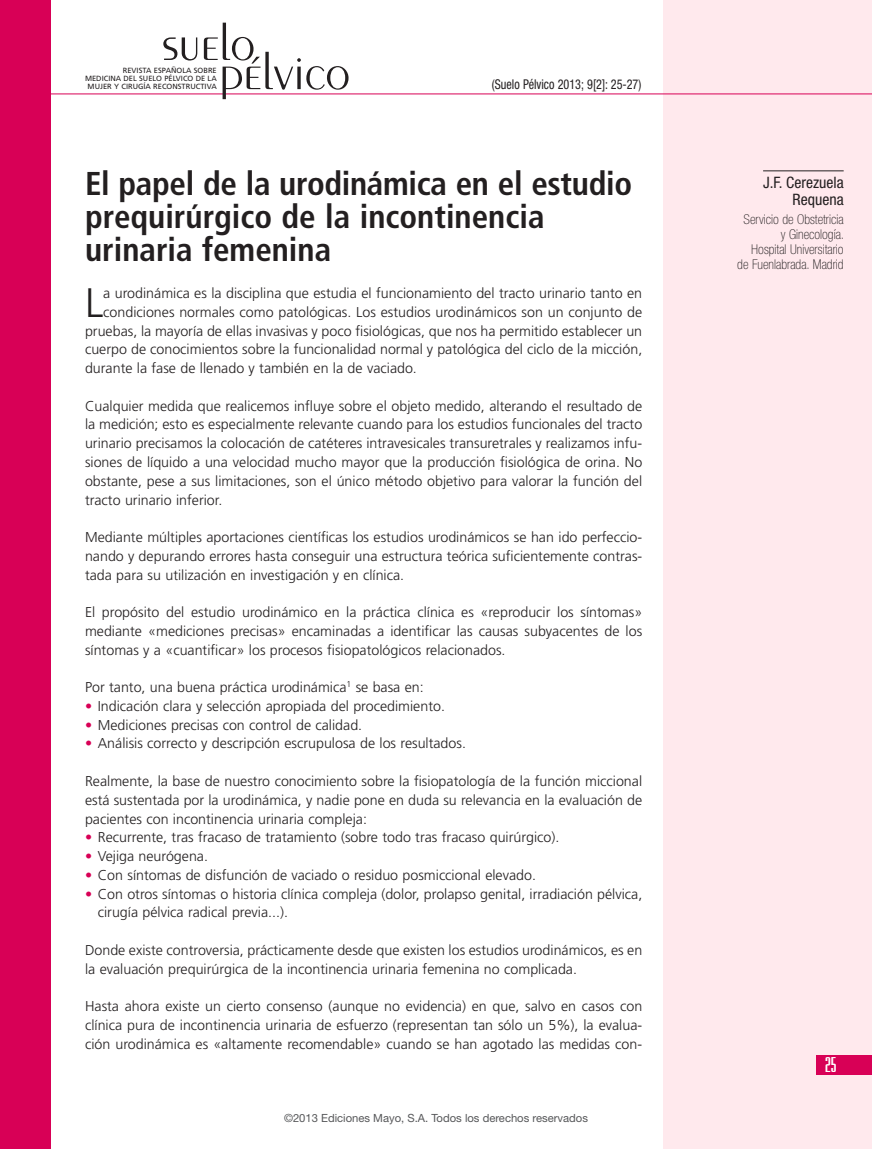
<style>
.page{position:relative;width:872px;height:1149px;background:#fff}
.page>*{position:absolute;margin:0;border:0;box-sizing:border-box;transform-origin:0 0}
.t1{font:300 52.2px "Peignot LT Std";color:#231f20}
.t2{font:300 41.1px "Frutiger LT Std";color:#231f20}
.t3{font:700 condensed 33px/33px "Frutiger LT Std";color:#231f20}
.t4{font:700 condensed 18px "Briem Akademi Std";color:#fff}
.t5{font:condensed 15.75px/16.5px "Helvetica Neue LT Std";color:#231f20;text-align:right}
.t6{font:300 14.25px/18.8px "Frutiger LT Std";color:#231f20;text-align:justify}
.t7{font:100 condensed 13.5px/15px "Helvetica Neue LT Std";color:#231f20;text-align:right}
.t8{font:condensed 13.5px "Helvetica Neue LT Std";color:#231f20;scale:.9 1}
.t9{font:11.25px "Helvetica Neue LT Std";color:#57585a}
.t10{font:7.5px/8.2px "Frutiger LT Std";color:#231f20;text-align:right}
.s1{color:#d80056}
</style>
<div class="page">
<div style="left:663px;top:0;width:209px;height:1148px;background:#ffe9ed"></div>
<div style="left:816px;top:1055px;width:56px;height:19px;background:#d80056"></div>
<hr style="left:0;top:94px;width:872px;height:1px;background:#d80056">
<hr style="left:763px;top:170px;width:80px;height:1px;background:#231f20">
<div style="left:0;top:0;width:51px;height:1148px;background:#d80056"></div>
<p class="t1" style="left:162px;top:13px;width:94px">suelo</p>
<p class="t1" style="left:219px;top:42px;width:132px">pélvico</p>
<p class="t10" style="left:85px;top:66px;width:133px">REVISTA ESPAÑOLA SOBRE<br>MEDICINA DEL SUELO PÉLVICO DE LA<br>MUJER Y CIRUGÍA RECONSTRUCTIVA</p>
<p class="t8" style="left:492px;top:76px;width:168px">(Suelo Pélvico 2013; 9[2]: 25-27)</p>
<p class="t3" style="left:85px;top:167px;width:548px">El papel de la urodinámica en el estudio prequirúrgico de la incontinencia urinaria femenina</p>
<p class="t2" style="left:85px;top:279px;width:20px">L</p>
<p class="t6" style="left:103px;top:284px;width:540px">a urodinámica es la disciplina que estudia el funcionamiento del tracto urinario tanto en</p>
<p class="t6" style="left:103px;top:302px;width:540px">condiciones normales como patológicas. Los estudios urodinámicos son un conjunto de</p>
<p class="t6" style="left:85px;top:321px;width:558px">pruebas, la mayoría de ellas invasivas y poco fisiológicas, que nos ha permitido establecer un</p>
<p class="t6" style="left:85px;top:340px;width:559px">cuerpo de conocimientos sobre la funcionalidad normal y patológica del ciclo de la micción,</p>
<p class="t6" style="left:85px;top:359px;width:333px">durante la fase de llenado y también en la de vaciado.</p>
<p class="t6" style="left:85px;top:396px;width:559px">Cualquier medida que realicemos influye sobre el objeto medido, alterando el resultado de la medición; esto es especialmente relevante cuando para los estudios funcionales del tracto urinario precisamos la colocación de catéteres intravesicales transuretrales y realizamos infu&shy;siones de líquido a una velocidad mucho mayor que la producción fisiológica de orina. No obstante, pese a sus limitaciones, son el único método objetivo para valorar la función del tracto urinario inferior.</p>
<p class="t6" style="left:85px;top:527px;width:559px">Mediante múltiples aportaciones científicas los estudios urodinámicos se han ido perfeccio&shy;nando y depurando errores hasta conseguir una estructura teórica suficientemente contras&shy;tada para su utilización en investigación y en clínica.</p>
<p class="t6" style="left:85px;top:603px;width:559px">El propósito del estudio urodinámico en la práctica clínica es «reproducir los síntomas» mediante «mediciones precisas» encaminadas a identificar las causas subyacentes de los síntomas y a «cuantificar» los procesos fisiopatológicos relacionados.</p>
<p class="t6" style="left:85px;top:678px;width:340px">Por tanto, una buena práctica urodinámica<sup>1</sup> se basa en:</p>
<p class="t6" style="left:85px;top:696px;width:361px"><span class="s1">•</span> Indicación clara y selección apropiada del procedimiento.</p>
<p class="t6" style="left:85px;top:715px;width:279px"><span class="s1">•</span> Mediciones precisas con control de calidad.</p>
<p class="t6" style="left:85px;top:734px;width:382px"><span class="s1">•</span> Análisis correcto y descripción escrupulosa de los resultados.</p>
<p class="t6" style="left:85px;top:771px;width:558px">Realmente, la base de nuestro conocimiento sobre la fisiopatología de la función miccional está sustentada por la urodinámica, y nadie pone en duda su relevancia en la evaluación de pacientes con incontinencia urinaria compleja:</p>
<p class="t6" style="left:85px;top:827px;width:476px"><span class="s1">•</span> Recurrente, tras fracaso de tratamiento (sobre todo tras fracaso quirúrgico).</p>
<p class="t6" style="left:85px;top:846px;width:124px"><span class="s1">•</span> Vejiga neurógena.</p>
<p class="t6" style="left:85px;top:865px;width:452px"><span class="s1">•</span> Con síntomas de disfunción de vaciado o residuo posmiccional elevado.</p>
<p class="t6" style="left:98px;top:884px;width:546px;text-indent:-13px"><span class="s1">•</span> Con otros síntomas o historia clínica compleja (dolor, prolapso genital, irradiación pélvica, cirugía pélvica radical previa...).</p>
<p class="t6" style="left:85px;top:940px;width:559px">Donde existe controversia, prácticamente desde que existen los estudios urodinámicos, es en la evaluación prequirúrgica de la incontinencia urinaria femenina no complicada.</p>
<p class="t6" style="left:85px;top:996px;width:559px">Hasta ahora existe un cierto consenso (aunque no evidencia) en que, salvo en casos con clínica pura de incontinencia urinaria de esfuerzo (representan tan sólo un 5%), la evalua&shy;ción urodinámica es «altamente recomendable» cuando se han agotado las medidas con-</p>
<p class="t9" style="left:284px;top:1111px;width:305px">©2013 Ediciones Mayo, S.A. Todos los derechos reservados</p>
<p class="t5" style="left:763px;top:174px;width:82px">J.F. Cerezuela<br>Requena</p>
<p class="t7" style="left:737px;top:211px;width:108px">Servicio de Obstetricia y Ginecología.<br>Hospital Universitario de Fuenlabrada. Madrid</p>
<p class="t4" style="left:825px;top:1054px;width:13px">25</p>
</div>
